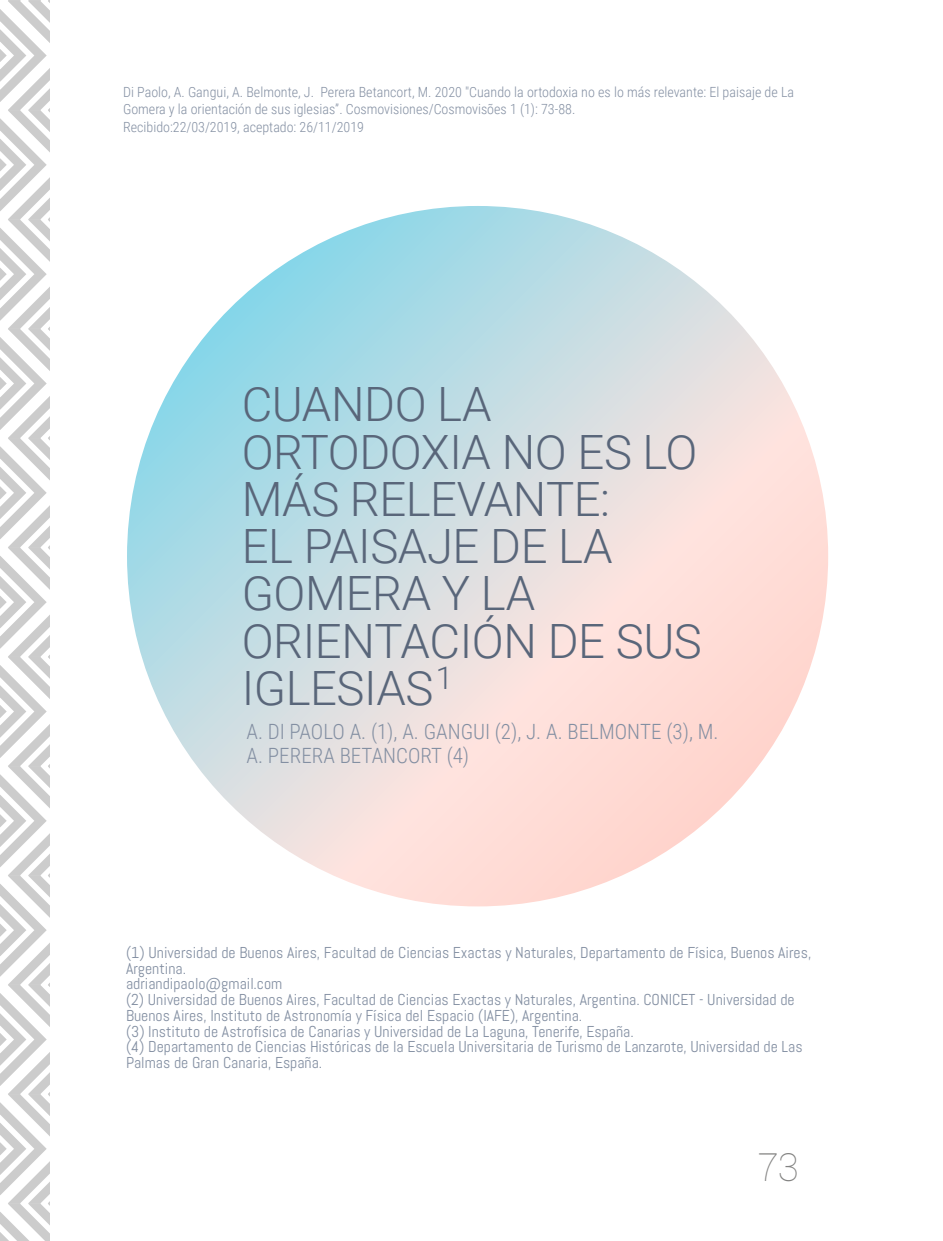
<style>
.page{position:relative;width:943px;height:1241px;background:#fff}
.page>*{position:absolute;margin:0;border:0;box-sizing:border-box;transform-origin:0 0}
.t1{font:300 47.25px/47.2px "Roboto";letter-spacing:-.01em;color:#59667a}
.t2{font:100 38.5px "Roboto";color:#828281}
.t3{font:300 21px/24.5px "Roboto Condensed";color:#838fa2}
.t4{font:15.75px/15.8px "Abel";color:#838fa2}
.t5{font:300 14px/17.5px "Roboto Condensed";color:#838fa2}
</style>
<div class="page">
<div style="left:0;top:1px;width:50px;height:1239px;background:#bfbfbf;opacity:.2"></div>
<svg style="left:127px;top:206px;width:701px;height:700px;background:#d7dddf"></svg>
<p class="t5" style="left:123px;top:82px;width:672px">Di Paolo, A. Gangui, A. Belmonte, J. Perera Betancort, M. 2020 "Cuando la ortodoxia no es lo más relevante: El paisaje de La<br>Gomera y la orientación de sus iglesias”. Cosmovisiones/Cosmovisões 1 (1): 73-88.<br>Recibido:22/03/2019, aceptado: 26/11/2019</p>
<h1 class="t1" style="left:242px;top:379px;width:461px">CUANDO LA<br>ORTODOXIA NO ES LO<br>MÁS RELEVANTE:<br>EL PAISAJE DE LA<br>GOMERA Y LA<br>ORIENTACIÓN DE SUS<br>IGLESIAS<sup>1</sup></h1>
<h3 class="t3" style="left:246px;top:718px;width:473px">A. DI PAOLO A. (1), A. GANGUI (2), J. A. BELMONTE (3), M.<br>A. PERERA BETANCORT (4)</h3>
<p class="t4" style="left:126px;top:944px;width:687px">(1) Universidad de Buenos Aires, Facultad de Ciencias Exactas y Naturales, Departamento de Física, Buenos Aires, Argentina.<br>adriandipaolo@gmail.com<br>(2) Universidad de Buenos Aires, Facultad de Ciencias Exactas y Naturales, Argentina. CONICET - Universidad de Buenos Aires, Instituto de Astronomía y Física del Espacio (IAFE), Argentina.<br>(3) Instituto de Astrofísica de Canarias y Universidad de La Laguna, Tenerife, España.<br>(4) Departamento de Ciencias Históricas de la Escuela Universitaria de Turismo de Lanzarote, Universidad de Las Palmas de Gran Canaria, España.</p>
<h2 class="t2" style="left:757px;top:1139px;width:43px">73</h2>
</div>
